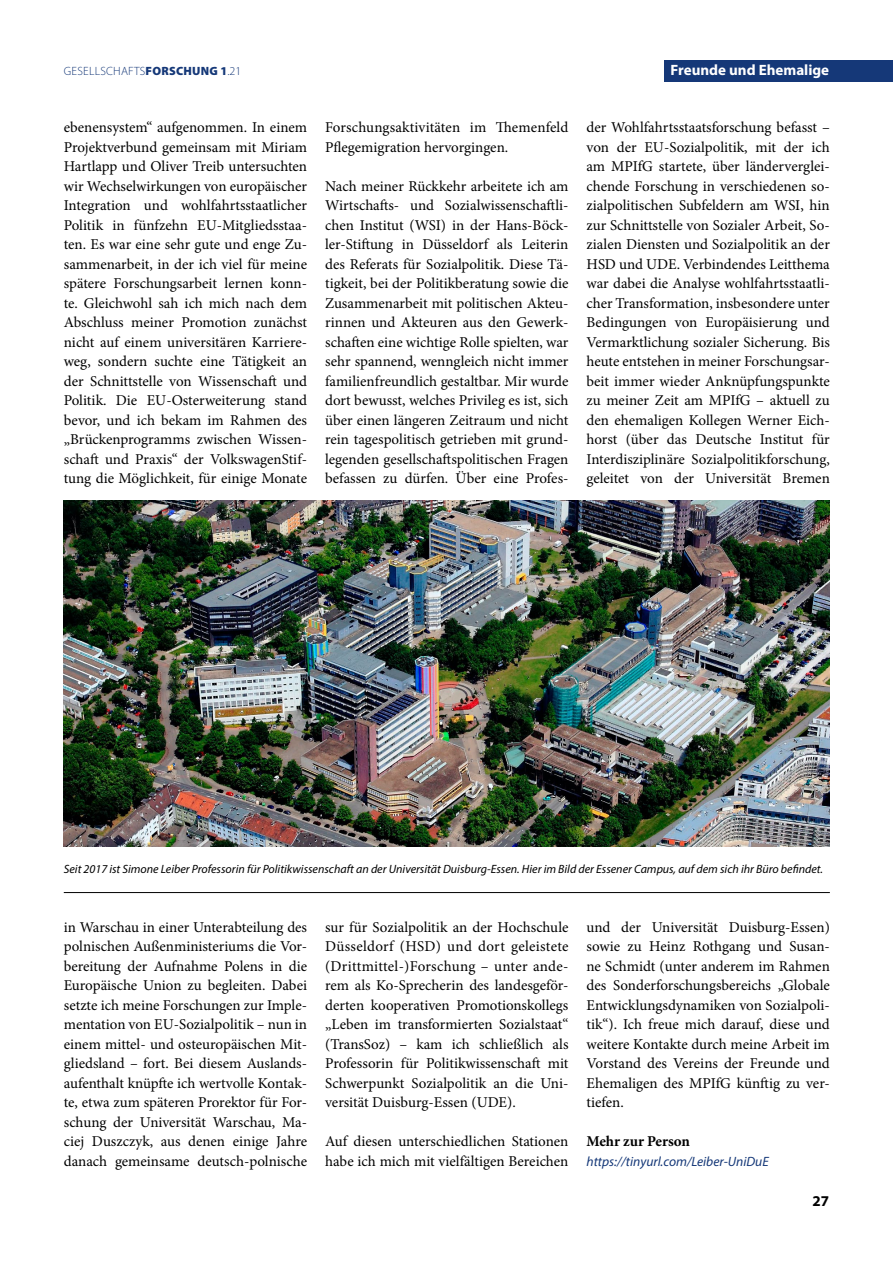
<style>
.page{position:relative;width:893px;height:1263px;background:#fff}
.page>*{position:absolute;margin:0;border:0;box-sizing:border-box;transform-origin:0 0}
.t1{font:15px/19.5px "Minion Pro";color:#000;text-align:justify}
.t2{font:700 15px "Myriad Pro";color:#fff}
.t3{font:700 15px "Minion Pro";letter-spacing:-.005em;color:#000}
.t4{font:700 15px "Myriad Pro";color:#000}
.t5{font:italic 13.5px "Myriad Pro";color:#153878}
.t6{font:italic 12px "Myriad Pro";color:#000}
.t7{font:900 12px "Myriad Pro";letter-spacing:.02em;color:#153878}
.t8{font:300 12px "Myriad Pro";color:#153878}
.s1{font-weight:300}
</style>
<div class="page">
<div style="left:664px;top:60px;width:229px;height:22px;background:#153878"></div>
<hr style="left:64px;top:892px;width:766px;height:1px;background:#000">
<img style="left:64px;top:500px;width:765px;height:347px">
<p class="t8" style="left:64px;top:64px;width:15px">GESELLS</p>
<p class="t7" style="left:106px;top:63px;width:137px"><span class="s1">CHAFTS</span>FORSCHUNG 1<span class="s1">.21</span></p>
<p class="t2" style="left:671px;top:60px;width:160px">Freunde und Ehemalige</p>
<p class="t1" style="left:64px;top:118px;width:245px">ebenensystem“ aufgenommen. In einem Projektverbund gemeinsam mit Miriam Hartlapp und Oliver Treib untersuchten wir Wechselwirkungen von europäischer Integration und wohlfahrtsstaatlicher Politik in fünfzehn EU-Mitgliedsstaa&shy;ten. Es war eine sehr gute und enge Zu&shy;sammenarbeit, in der ich viel für meine spätere Forschungsarbeit lernen konn&shy;te. Gleichwohl sah ich mich nach dem Abschluss meiner Promotion zunächst nicht auf einem universitären Karriere&shy;weg, sondern suchte eine Tätigkeit an der Schnittstelle von Wissenschaft und Politik. Die EU-Osterweiterung stand bevor, und ich bekam im Rahmen des „Brückenprogramms zwischen Wissen&shy;schaft und Praxis“ der VolkswagenStif&shy;tung die Möglichkeit, für einige Monate</p>
<p class="t1" style="left:325px;top:118px;width:245px">Forschungsaktivitäten im Themenfeld<br>Pflegemigration hervorgingen.</p>
<p class="t1" style="left:325px;top:176px;width:245px">Nach meiner Rückkehr arbeitete ich am Wirtschafts- und Sozialwissenschaftli&shy;chen Institut (WSI) in der Hans-Böck&shy;ler-Stiftung in Düsseldorf als Leiterin des Referats für Sozialpolitik. Diese Tä&shy;tigkeit, bei der Politikberatung sowie die Zusammenarbeit mit politischen Akteu&shy;rinnen und Akteuren aus den Gewerk&shy;schaften eine wichtige Rolle spielten, war sehr spannend, wenngleich nicht immer familienfreundlich gestaltbar. Mir wurde dort bewusst, welches Privileg es ist, sich über einen längeren Zeitraum und nicht rein tagespolitisch getrieben mit grund&shy;legenden gesellschaftspolitischen Fragen befassen zu dürfen. Über eine Profes-</p>
<p class="t1" style="left:586px;top:118px;width:245px">der Wohlfahrtsstaatsforschung befasst – von der EU-Sozialpolitik, mit der ich am MPIfG startete, über länderverglei&shy;chende Forschung in verschiedenen so&shy;zialpolitischen Subfeldern am WSI, hin zur Schnittstelle von Sozialer Arbeit, So&shy;zialen Diensten und Sozialpolitik an der HSD und UDE. Verbindendes Leitthema war dabei die Analyse wohlfahrtsstaatli&shy;cher Transformation, insbesondere unter Bedingungen von Europäisierung und Vermarktlichung sozialer Sicherung. Bis heute entstehen in meiner Forschungsar&shy;beit immer wieder Anknüpfungspunkte zu meiner Zeit am MPIfG – aktuell zu den ehemaligen Kollegen Werner Eich&shy;horst (über das Deutsche Institut für Interdisziplinäre Sozialpolitikforschung, geleitet von der Universität Bremen</p>
<p class="t6" style="left:64px;top:862px;width:761px">Seit 2017 ist Simone Leiber Professorin für Politikwissenschaft an der Universität Duisburg-Essen. Hier im Bild der Essener Campus, auf dem sich ihr Büro befindet.</p>
<p class="t1" style="left:64px;top:917px;width:245px">in Warschau in einer Unterabteilung des polnischen Außenministeriums die Vor&shy;bereitung der Aufnahme Polens in die Europäische Union zu begleiten. Dabei setzte ich meine Forschungen zur Imple&shy;mentation von EU-Sozialpolitik – nun in einem mittel- und osteuropäischen Mit&shy;gliedsland – fort. Bei diesem Auslands&shy;aufenthalt knüpfte ich wertvolle Kontak&shy;te, etwa zum späteren Prorektor für For&shy;schung der Universität Warschau, Ma&shy;ciej Duszczyk, aus denen einige Jahre danach gemeinsame deutsch-polnische</p>
<p class="t1" style="left:325px;top:917px;width:245px">sur für Sozialpolitik an der Hochschule Düsseldorf (HSD) und dort geleistete (Drittmittel-)Forschung – unter ande&shy;rem als Ko-Sprecherin des landesgeför&shy;derten kooperativen Promotionskollegs „Leben im transformierten Sozialstaat“ (TransSoz) – kam ich schließlich als Professorin für Politikwissenschaft mit Schwerpunkt Sozialpolitik an die Uni&shy;versität Duisburg-Essen (UDE).</p>
<p class="t1" style="left:325px;top:1132px;width:245px">Auf diesen unterschiedlichen Stationen habe ich mich mit vielfältigen Bereichen</p>
<p class="t1" style="left:586px;top:917px;width:245px">und der Universität Duisburg-Essen) sowie zu Heinz Rothgang und Susan&shy;ne Schmidt (unter anderem im Rahmen des Sonderforschungsbereichs „Globale Entwicklungsdynamiken von Sozialpoli&shy;tik“). Ich freue mich darauf, diese und weitere Kontakte durch meine Arbeit im Vorstand des Vereins der Freunde und Ehemaligen des MPIfG künftig zu ver&shy;tiefen.</p>
<p class="t3" style="left:586px;top:1131px;width:105px">Mehr zur Person</p>
<p class="t5" style="left:586px;top:1153px;width:184px">https://tinyurl.com/Leiber-UniDuE</p>
<p class="t4" style="left:812px;top:1191px;width:18px">27</p>
</div>
